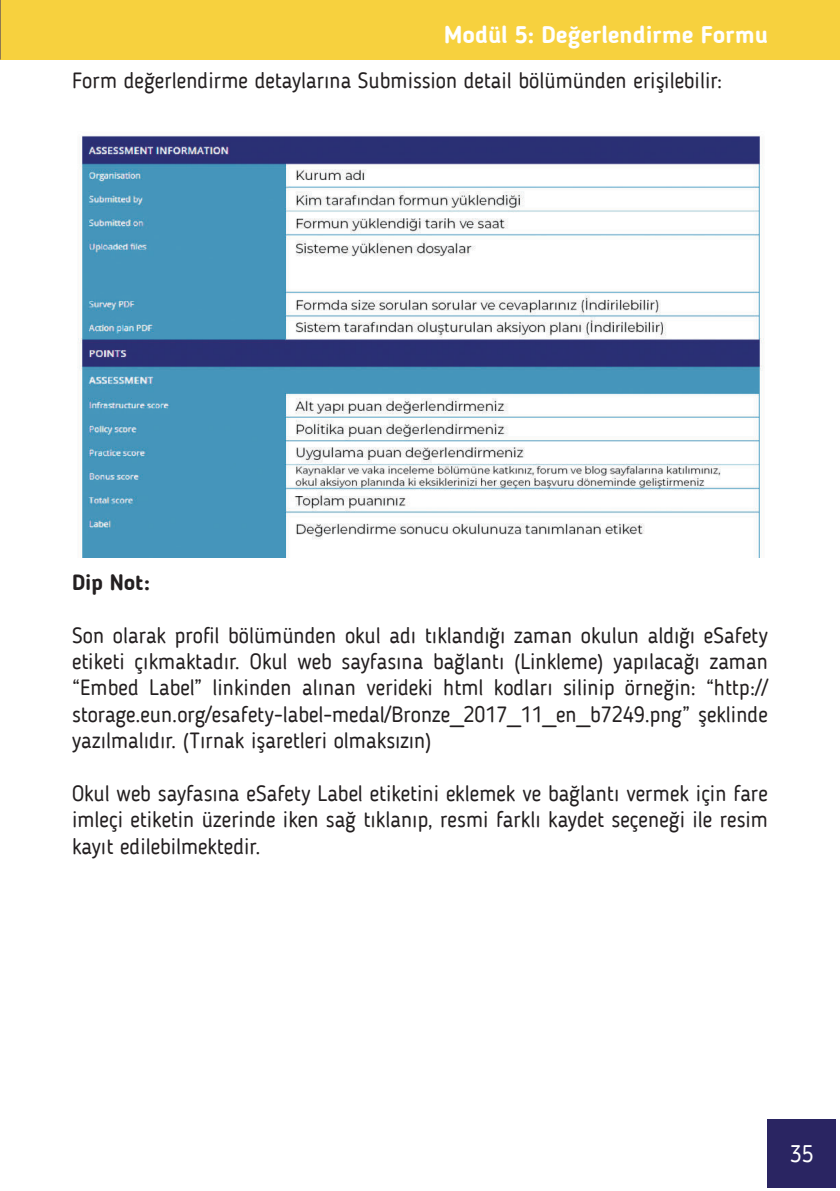
<style>
.page{position:relative;width:840px;height:1191px;background:#fff}
.page>*{position:absolute;margin:0;border:0;box-sizing:border-box;transform-origin:0 0}
.t1{font:700 24px "Blogger Sans";color:#fff}
.t2{font:24px "Blogger Sans";color:#fff}
.t3{font:22px/26.4px "Blogger Sans";color:#231f20;text-align:justify}
.t4{font:700 22px "Blogger Sans";color:#231f20}
</style>
<div class="page">
<div style="left:0;top:0;width:839px;height:60px;background:#f7d13e"></div>
<div style="left:767px;top:1119px;width:68px;height:68px;background:#2a2562"></div>
<img style="left:78px;top:135px;width:686px;height:422px">
<p class="t1" style="left:444px;top:23px;width:325px">Modül 5: Değerlendirme Formu</p>
<p class="t3" style="left:72px;top:68px;width:651px">Form değerlendirme detaylarına Submission detail bölümünden erişilebilir:</p>
<p class="t4" style="left:72px;top:571px;width:79px">Dip Not:</p>
<p class="t3" style="left:72px;top:623px;width:697px">Son olarak profil bölümünden okul adı tıklandığı zaman okulun aldığı eSafety etiketi çıkmaktadır. Okul web sayfasına bağlantı (Linkleme) yapılacağı zaman “Embed Label” linkinden alınan verideki html kodları silinip örneğin: “http:// storage.eun.org/esafety-label-medal/Bronze_2017_11_en_b7249.png” şeklinde yazılmalıdır. (Tırnak işaretleri olmaksızın)</p>
<p class="t3" style="left:72px;top:781px;width:697px">Okul web sayfasına eSafety Label etiketini eklemek ve bağlantı vermek için fare imleçi etiketin üzerinde iken sağ tıklanıp, resmi farklı kaydet seçeneği ile resim kayıt edilebilmektedir.</p>
<p class="t2" style="left:789px;top:1141px;width:25px">35</p>
</div>
